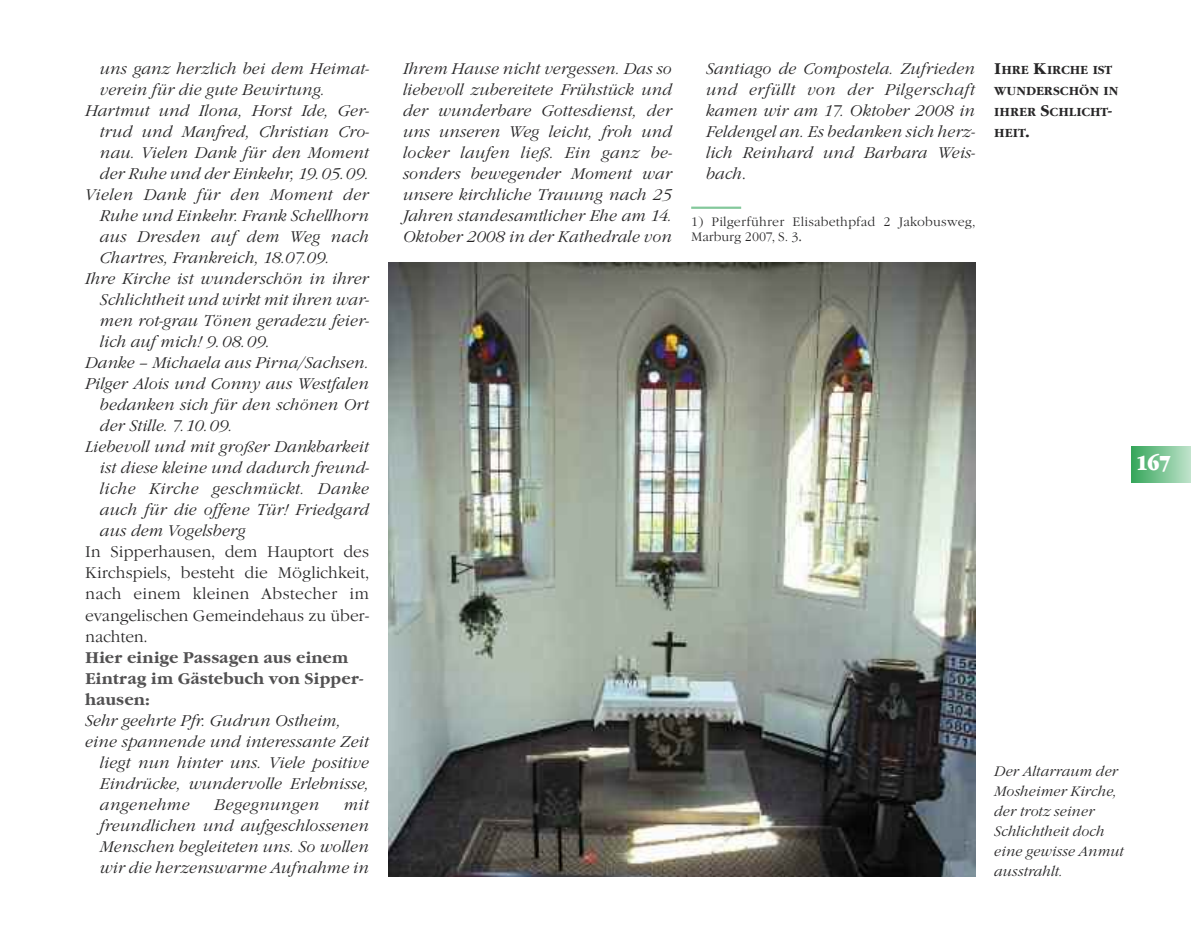
<style>
.page{position:relative;width:1191px;height:936px;background:#fff}
.page>*{position:absolute;margin:0;border:0;box-sizing:border-box;transform-origin:0 0}
.t1{font:21px "Garamond Nova Ultra";color:#fff;scale:.85 1}
.t2{font:italic 300 16.05px/21px "Garamond Nova";color:#272627;text-align:justify}
.t3{font:300 16.05px/21px "Garamond Nova";letter-spacing:-.005em;color:#272627;text-align:justify}
.t4{font:700 16.05px/21px "Garamond Nova";color:#525152}
.t5{font:italic 300 16.05px "Garamond Nova";letter-spacing:.02em;color:#272627}
.t6{font:italic 300 16.05px "Garamond Nova";letter-spacing:.025em;color:#272627}
.t7{font:italic 300 14.25px/20.1px "Garamond Nova";color:#272627}
.t8{font:300 12.75px/15px "Garamond Nova";letter-spacing:.01em;color:#272627}
.t9{font:700 12px/21px "Garamond Nova";color:#272627}
.s1{font-style:normal}
.s2{font-size:16.05px}
</style>
<div class="page">
<div style="left:1131px;top:446px;width:60px;height:36px;background:linear-gradient(to right,#34a559,#bee2ca)"></div>
<hr style="left:691px;top:206px;width:50px;height:3px;background:#84c89b">
<img style="left:388px;top:263px;width:587px;height:613px">
<p class="t2" style="left:100px;top:58px;width:271px">uns ganz herzlich bei dem Heimat-</p>
<p class="t2" style="left:100px;top:79px;width:226px">verein für die gute Bewirtung.</p>
<p class="t2" style="left:85px;top:100px;width:285px">Hartmut und Ilona, Horst Ide, Ger-</p>
<p class="t2" style="left:100px;top:121px;width:271px">trud und Manfred, Christian Cro-</p>
<p class="t2" style="left:100px;top:142px;width:270px">nau. Vielen Dank für den Moment</p>
<p class="t2" style="left:100px;top:163px;width:270px">der Ruhe und der Einkehr, 19.05.09.</p>
<p class="t6" style="left:85px;top:186px;width:285px">Vielen Dank für den Moment der</p>
<p class="t2" style="left:100px;top:205px;width:270px">Ruhe und Einkehr. Frank Schellhorn</p>
<p class="t2" style="left:100px;top:226px;width:270px">aus Dresden auf dem Weg nach</p>
<p class="t2" style="left:100px;top:247px;width:231px">Chartres, Frankreich, 18.07.09.</p>
<p class="t2" style="left:85px;top:268px;width:285px">Ihre Kirche ist wunderschön in ihrer</p>
<p class="t2" style="left:100px;top:289px;width:271px">Schlichtheit und wirkt mit ihren war-</p>
<p class="t2" style="left:100px;top:310px;width:271px">men rot-grau Tönen geradezu feier-</p>
<p class="t2" style="left:100px;top:331px;width:171px">lich auf mich! 9.08.09.</p>
<p class="t2" style="left:85px;top:352px;width:285px">Danke – Michaela aus Pirna/Sachsen.</p>
<p class="t2" style="left:85px;top:373px;width:285px">Pilger Alois und Conny aus Westfalen</p>
<p class="t2" style="left:100px;top:394px;width:270px">bedanken sich für den schönen Ort</p>
<p class="t2" style="left:100px;top:415px;width:134px">der Stille. 7.10.09.</p>
<p class="t2" style="left:85px;top:436px;width:285px">Liebevoll und mit großer Dankbarkeit</p>
<p class="t2" style="left:100px;top:457px;width:271px">ist diese kleine und dadurch freund-</p>
<p class="t5" style="left:100px;top:480px;width:270px">liche Kirche geschmückt. Danke</p>
<p class="t2" style="left:100px;top:499px;width:270px">auch für die offene Tür! Friedgard</p>
<p class="t2" style="left:100px;top:520px;width:147px">aus dem Vogelsberg</p>
<p class="t3" style="left:85px;top:541px;width:285px">In Sipperhausen, dem Hauptort des Kirchspiels, besteht die Möglichkeit, nach einem kleinen Abstecher im evangelischen Gemeindehaus zu über&shy;nachten.</p>
<p class="t4" style="left:85px;top:646px;width:280px">Hier einige Passagen aus einem<br>Eintrag im Gästebuch von Sipper&shy;hausen:</p>
<p class="t2" style="left:85px;top:709px;width:257px">Sehr geehrte Pfr. Gudrun Ostheim,</p>
<p class="t2" style="left:85px;top:730px;width:285px">eine spannende und interessante Zeit</p>
<p class="t2" style="left:100px;top:751px;width:270px">liegt nun hinter uns. Viele positive</p>
<p class="t2" style="left:100px;top:772px;width:270px">Eindrücke, wundervolle Erlebnisse,</p>
<p class="t5" style="left:100px;top:795px;width:91px">angenehme</p>
<p class="t5" style="left:214px;top:795px;width:106px">Begegnungen</p>
<p class="t2" style="left:100px;top:793px;width:270px;text-indent:244px">mit freundlichen und aufgeschlossenen Menschen begleiteten uns. So wollen wir die herzenswarme Aufnahme in</p>
<p class="t2" style="left:403px;top:58px;width:271px">Ihrem Hause nicht vergessen. Das so liebevoll zubereitete Frühstück und der wunderbare Gottesdienst, der uns unseren Weg leicht, froh und locker laufen ließ. Ein ganz be&shy;sonders bewegender Moment war unsere kirchliche Trauung nach 25<br>Jahren standesamtlicher Ehe am 14.<br>Oktober 2008 in der Kathedrale von</p>
<p class="t2" style="left:706px;top:58px;width:271px">Santiago de Compostela. Zufrieden und erfüllt von der Pilgerschaft kamen wir am 17. Oktober 2008 in Feldengel an. Es bedanken sich herz&shy;lich Reinhard und Barbara Weis&shy;bach<span class="s1">.</span></p>
<p class="t8" style="left:691px;top:214px;width:285px">1) Pilgerführer Elisabethpfad 2 Jakobusweg,<br>Marburg 2007, S. 3<span class="s2">.</span></p>
<p class="t9" style="left:994px;top:60px;width:126px"><span class="s2">I</span>HRE <span class="s2">K</span>IRCHE IST<br>WUNDERSCHÖN IN<br>IHRER <span class="s2">S</span>CHLICHT<span class="s2">-<br></span>HEIT<span class="s2">.</span></p>
<h1 class="t1" style="left:1135px;top:451px;width:43px">167</h1>
<p class="t7" style="left:994px;top:761px;width:131px">Der Altarraum der<br>Mosheimer Kirche, der trotz seiner<br>Schlichtheit doch eine gewisse Anmut ausstrahlt.</p>
</div>
